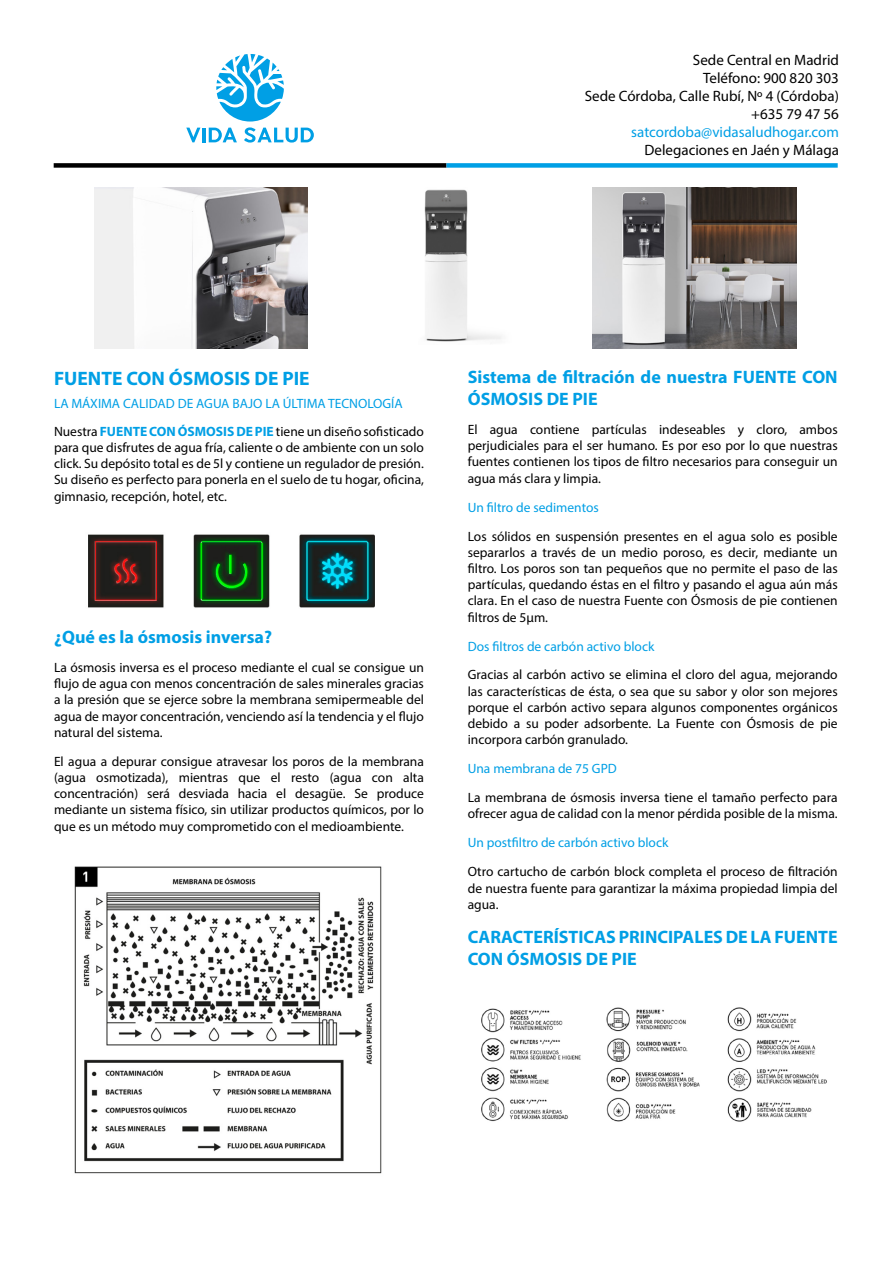
<style>
.page{position:relative;width:893px;height:1263px;background:#fff}
.page>*{position:absolute;margin:0;border:0;box-sizing:border-box;transform-origin:0 0}
.t1{font:700 19.5px "Myriad Pro";color:#009fe5}
.t2{font:700 18px/21.6px "Myriad Pro";color:#009fe5}
.t3{font:15px/18px "Myriad Pro";color:#000;text-align:right}
.t4{font:15px "Myriad Pro";color:#009fe5}
.t5{font:13.5px/16.2px "Myriad Pro";color:#000;text-align:justify}
.t6{font:13.5px "Myriad Pro";color:#009fe5}
.s1{font-weight:700;color:#009fe5}
</style>
<div class="page">
<img style="left:95px;top:188px;width:212px;height:161px">
<img style="left:424px;top:189px;width:77px;height:153px">
<img style="left:593px;top:188px;width:203px;height:161px">
<div style="left:54px;top:163px;width:392px;height:5px;background:#000"></div>
<div style="left:446px;top:163px;width:392px;height:5px;background:#009fe5"></div>
<svg style="left:186px;top:128px;width:14px;height:14px"></svg>
<hr style="left:203px;top:128px;width:3px;height:14px;background:#009fe5">
<svg style="left:209px;top:54px;width:105px;height:89px"></svg>
<img style="left:88px;top:534px;width:287px;height:74px">
<img style="left:74px;top:866px;width:308px;height:308px">
<img style="left:481px;top:1007px;width:346px;height:115px">
<p class="t3" style="left:585px;top:51px;width:256px">Sede Central en Madrid<br>Teléfono: 900 820 303<br>Sede Córdoba, Calle Rubí, Nº 4 (Córdoba) +635 79 47 56</p>
<p class="t4" style="left:631px;top:123px;width:209px">satcordoba@vidasaludhogar.com</p>
<p class="t3" style="left:644px;top:141px;width:196px">Delegaciones en Jaén y Málaga</p>
<h1 class="t1" style="left:54px;top:365px;width:257px">FUENTE CON ÓSMOSIS DE PIE</h1>
<p class="t6" style="left:54px;top:395px;width:350px">LA MÁXIMA CALIDAD DE AGUA BAJO LA ÚLTIMA TECNOLOGÍA</p>
<p class="t5" style="left:54px;top:423px;width:371px">Nuestra <span class="s1">FUENTE CON ÓSMOSIS DE PIE</span> tiene un diseño sofisticado para que disfrutes de agua fría, caliente o de ambiente con un solo click. Su depósito total es de 5l y contiene un regulador de presión.<br>Su diseño es perfecto para ponerla en el suelo de tu hogar, oficina, gimnasio, recepción, hotel, etc.</p>
<h2 class="t2" style="left:54px;top:625px;width:220px">¿Qué es la ósmosis inversa?</h2>
<p class="t5" style="left:54px;top:659px;width:371px">La ósmosis inversa es el proceso mediante el cual se consigue un flujo de agua con menos concentración de sales minerales gracias a la presión que se ejerce sobre la membrana semipermeable del agua de mayor concentración, venciendo así la tendencia y el flujo natural del sistema.</p>
<p class="t5" style="left:54px;top:753px;width:371px">El agua a depurar consigue atravesar los poros de la membrana (agua osmotizada), mientras que el resto (agua con alta concentración) será desviada hacia el desagüe. Se produce mediante un sistema físico, sin utilizar productos químicos, por lo que es un método muy comprometido con el medioambiente.</p>
<h2 class="t2" style="left:468px;top:366px;width:371px">Sistema de filtración de nuestra FUENTE CON<br>ÓSMOSIS DE PIE</h2>
<p class="t5" style="left:468px;top:421px;width:371px">El agua contiene partículas indeseables y cloro, ambos perjudiciales para el ser humano. Es por eso por lo que nuestras fuentes contienen los tipos de filtro necesarios para conseguir un agua más clara y limpia.</p>
<p class="t6" style="left:468px;top:499px;width:133px">Un filtro de sedimentos</p>
<p class="t5" style="left:468px;top:528px;width:371px">Los sólidos en suspensión presentes en el agua solo es posible separarlos a través de un medio poroso, es decir, mediante un filtro. Los poros son tan pequeños que no permite el paso de las partículas, quedando éstas en el filtro y pasando el agua aún más clara. En el caso de nuestra Fuente con Ósmosis de pie contienen filtros de 5μm.</p>
<p class="t6" style="left:468px;top:638px;width:188px">Dos filtros de carbón activo block</p>
<p class="t5" style="left:468px;top:667px;width:371px">Gracias al carbón activo se elimina el cloro del agua, mejorando las características de ésta, o sea que su sabor y olor son mejores porque el carbón activo separa algunos componentes orgánicos debido a su poder adsorbente. La Fuente con Ósmosis de pie incorpora carbón granulado.</p>
<p class="t6" style="left:468px;top:760px;width:151px">Una membrana de 75 GPD</p>
<p class="t5" style="left:468px;top:789px;width:371px">La membrana de ósmosis inversa tiene el tamaño perfecto para ofrecer agua de calidad con la menor pérdida posible de la misma.</p>
<p class="t6" style="left:468px;top:834px;width:202px">Un postfiltro de carbón activo block</p>
<p class="t5" style="left:468px;top:863px;width:371px">Otro cartucho de carbón block completa el proceso de filtración de nuestra fuente para garantizar la máxima propiedad limpia del agua.</p>
<h2 class="t2" style="left:468px;top:926px;width:371px">CARACTERÍSTICAS PRINCIPALES DE LA FUENTE<br>CON ÓSMOSIS DE PIE</h2>
</div>
